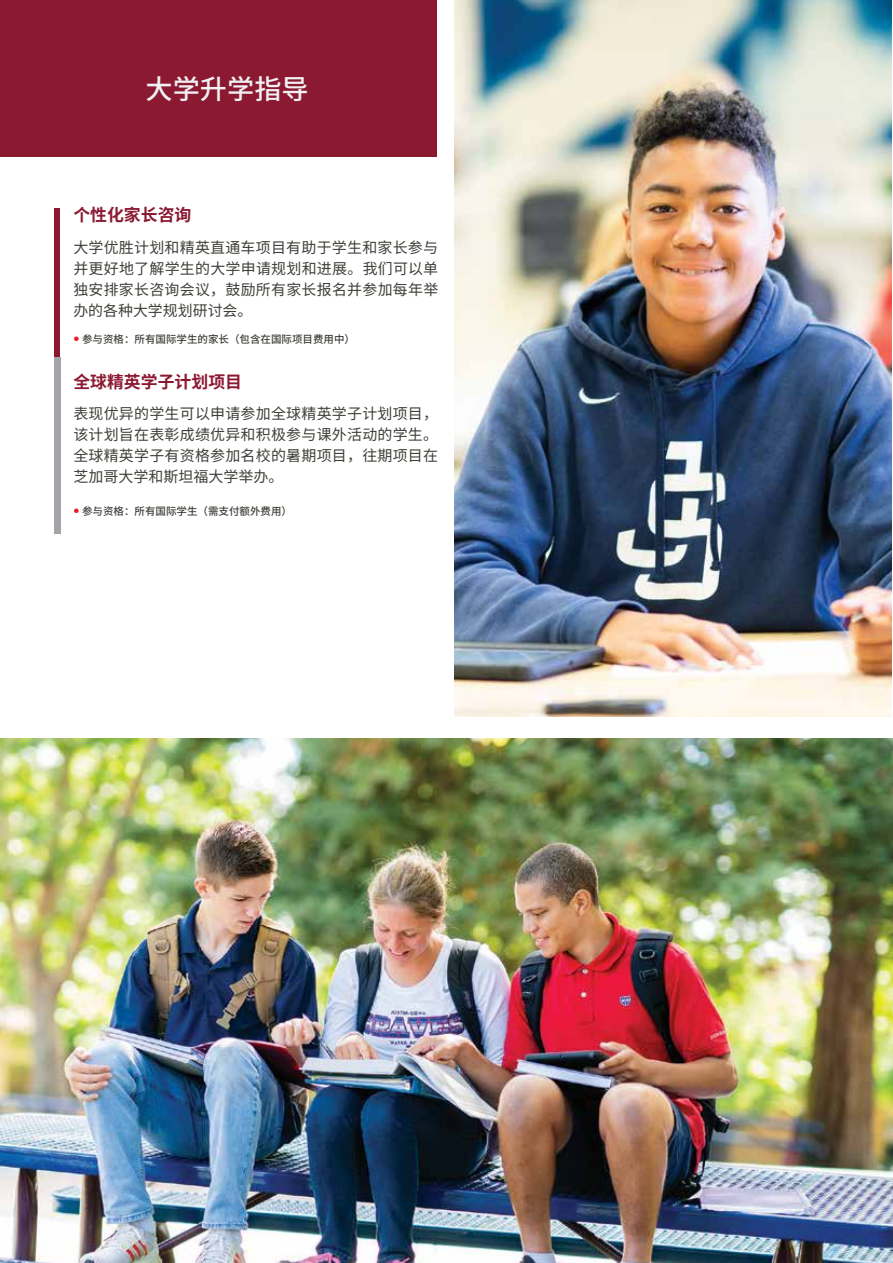
<style>
.page{position:relative;width:893px;height:1263px;background:#fff}
.page>*{position:absolute;margin:0;border:0;box-sizing:border-box;transform-origin:0 0}
.t1{font:500 27.15px "Noto Sans CJ Ksc";color:#f1f1f4}
.t2{font:700 16.8px "Noto Sans CJ Ksc";color:#8b1931}
.t3{font:15px/21px "Noto Sans CJ Ksc";letter-spacing:.015em;color:#3e3e39}
.t4{font:14.85px/21px "Noto Sans CJ Ksc";letter-spacing:.02em;color:#3e3e39}
.t5{font:500 10.5px "Noto Sans CJ Ksc";color:#3e3e39}
.s1{font-size:14.85px}
.s2{font-family:"Gotham";font-weight:900;font-size:12px;color:#ed1c23}
</style>
<div class="page">
<img style="left:455px;top:0;width:436px;height:716px">
<div style="left:0;top:0;width:436px;height:157px;background:#8b1931"></div>
<div style="left:54px;top:209px;width:6px;height:325px;background:#8b1931"></div>
<div style="left:54px;top:358px;width:6px;height:176px;background:#a3a5a8"></div>
<img style="left:0;top:738px;width:893px;height:525px">
<h1 class="t1" style="left:146px;top:74px;width:165px">大学升学指导</h1>
<p class="t2" style="left:73px;top:206px;width:120px">个性化家长咨询</p>
<p class="t3" style="left:73px;top:237px;width:366px">大学优胜计划和精英直通车项目有助于学生和家长参与并更好地了解学生的大学申请规划和进展。<span class="s1">我们可以单</span></p>
<p class="t4" style="left:73px;top:279px;width:366px">独安排家长咨询会议，鼓励所有家长报名并参加每年举办的各种大学规划研讨会。</p>
<p class="t5" style="left:73px;top:333px;width:283px"><span class="s2">•</span> 参与资格：所有国际学生的家长（包含在国际项目费用中）</p>
<p class="t2" style="left:73px;top:372px;width:170px">全球精英学子计划项目</p>
<p class="t3" style="left:73px;top:404px;width:366px;text-align:justify">表现优异的学生可以申请参加全球精英学子计划项目，该计划旨在表彰成绩优异和积极参与课外活动的学生。全球精英学子有资格参加名校的暑期项目，往期项目在芝加哥大学和斯坦福大学举办。</p>
<p class="t5" style="left:73px;top:505px;width:220px"><span class="s2">•</span> 参与资格：所有国际学生（需支付额外费用）</p>
</div>
